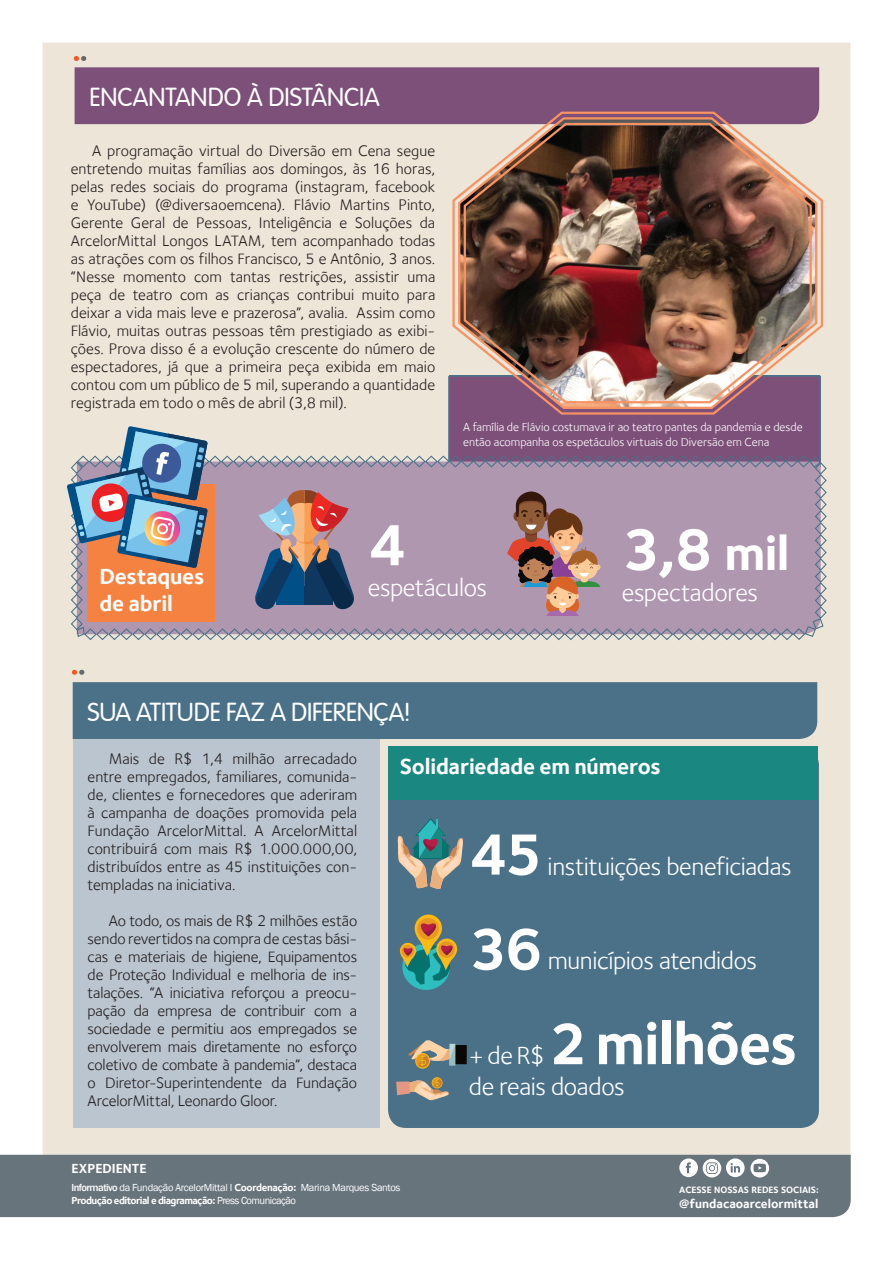
<style>
.page{position:relative;width:893px;height:1263px;background:#fff}
.page>*{position:absolute;margin:0;border:0;box-sizing:border-box;transform-origin:0 0}
.t1{font:700 60px "Foundry Sterling";letter-spacing:-.015em;color:#fff}
.t2{font:25.5px "Foundry Sterling";letter-spacing:-.015em;color:#fff}
.t3{font:300 25.5px "VAG Rounded";letter-spacing:-.005em;color:#fff}
.t4{font:700 22.5px/27.2px "Foundry Sterling";letter-spacing:-.01em;color:#fff}
.t5{font:15.75px/18px "Foundry Sterling";color:#231f20;text-align:justify}
.t6{font:700 13.5px "Foundry Sterling";color:#fff}
.t7{font:700 12.75px "Foundry Sterling";color:#fff}
.t8{font:12px/15px "Foundry Sterling";color:#fff}
.t9{font:10.5px "Franklin Gothic";letter-spacing:-.03em;color:#fff}
.t10{font:700 10.5px "Foundry Sterling";letter-spacing:-.05em;color:#fff}
.t11{font:700 9.45px "Foundry Sterling";color:#fff}
.s1{font-size:49.5px}
.s2{font-weight:500}
.s3{font-family:"Foundry Sterling";font-weight:700}
.s4{font-family:"Franklin Gothic";font-weight:400}
</style>
<div class="page">
<div style="left:43px;top:43px;width:807px;height:1112px;background:#ede6d8"></div>
<div style="left:0;top:1155px;width:851px;height:62px;background:#68747c"></div>
<div style="left:679px;top:1158px;width:19px;height:19px;background:#fff;border-radius:50%"></div>
<svg style="left:686px;top:1162px;width:5px;height:11px"></svg>
<svg style="left:726px;top:1158px;width:19px;height:19px"></svg>
<svg style="left:731px;top:1163px;width:9px;height:9px"></svg>
<div style="left:703px;top:1159px;width:18px;height:18px;background:#fff;border-radius:50%"></div>
<svg style="left:706px;top:1162px;width:12px;height:12px"></svg>
<svg style="left:750px;top:1159px;width:19px;height:18px"></svg>
<svg style="left:753px;top:1163px;width:13px;height:9px"></svg>
<div style="left:73px;top:682px;width:744px;height:57px;background:#4b7189"></div>
<svg style="left:72px;top:670px;width:12px;height:5px"></svg>
<div style="left:75px;top:67px;width:744px;height:57px;background:#7d5079"></div>
<svg style="left:74px;top:56px;width:12px;height:5px"></svg>
<svg style="left:450px;top:110px;width:375px;height:265px;background:#cfada8"></svg>
<svg style="left:457px;top:115px;width:361px;height:260px;background:#ba918e"></svg>
<img style="left:463px;top:121px;width:350px;height:254px">
<div style="left:388px;top:747px;width:431px;height:381px;background:#4b7189;border-radius:18px"></div>
<div style="left:73px;top:739px;width:307px;height:389px;background:#bbc5cf"></div>
<div style="left:402px;top:943px;width:48px;height:47px;background:#2ebec0;border-radius:50%"></div>
<svg style="left:400px;top:914px;width:58px;height:70px"></svg>
<svg style="left:397px;top:818px;width:66px;height:71px"></svg>
<svg style="left:415px;top:1053px;width:15px;height:16px"></svg>
<div style="left:452px;top:1045px;width:15px;height:19px;background:#0b0706"></div>
<svg style="left:408px;top:1040px;width:48px;height:27px"></svg>
<div style="left:432px;top:1078px;width:10px;height:9px;background:#eba01c;border-radius:50%"></div>
<svg style="left:396px;top:1079px;width:53px;height:22px"></svg>
<svg style="left:67px;top:375px;width:760px;height:266px;background:#af97a3"></svg>
<div style="left:388px;top:747px;width:429px;height:53px;background:#1a8880"></div>
<h2 class="t3" style="left:89px;top:82px;width:292px">ENCANTANDO À DISTÂNCIA</h2>
<p class="t5" style="left:71px;top:141px;width:366px;text-indent:21px">A programação virtual do Diversão em Cena segue entretendo muitas famílias aos domingos, às 16 horas, pelas redes sociais do programa (instagram, facebook e YouTube) (@diversaoemcena). Flávio Martins Pinto, Gerente Geral de Pessoas, Inteligência e Soluções da ArcelorMittal Longos LATAM, tem acompanhado todas as atrações com os filhos Francisco, 5 e Antônio, 3 anos. “Nesse momento com tantas restrições, assistir uma peça de teatro com as crianças contribui muito para deixar a vida mais leve e prazerosa”, avalia. Assim como Flávio, muitas outras pessoas têm prestigiado as exibi&shy;ções. Prova disso é a evolução crescente do número de espectadores, já que a primeira peça exibida em maio contou com um público de 5 mil, superando a quantidade registrada em todo o mês de abril (3,8 mil).</p>
<p class="t8" style="left:463px;top:419px;width:341px">A família de Flávio costumava ir ao teatro pantes da pandemia e desde então acompanha os espetáculos virtuais do Diversão em Cena</p>
<h3 class="t4" style="left:99px;top:563px;width:107px">Destaques de abril</h3>
<h1 class="t1" style="left:368px;top:509px;width:40px">4</h1>
<h2 class="t2" style="left:368px;top:573px;width:121px">espetáculos</h2>
<h2 class="t3" style="left:88px;top:697px;width:325px">SUA ATITUDE FAZ A DIFERENÇA!</h2>
<h1 class="t1" style="left:622px;top:514px;width:169px">3,8 <span class="s1">mil</span></h1>
<h2 class="t2" style="left:622px;top:577px;width:138px">espectadores</h2>
<p class="t5" style="left:88px;top:750px;width:271px;text-indent:21px">Mais de R$ 1,4 milhão arrecadado entre empregados, familiares, comunida&shy;de, clientes e fornecedores que aderiram à campanha de doações promovida pela Fundação ArcelorMittal. A ArcelorMittal contribuirá com mais R$ 1.000.000,00, distribuídos entre as 45 instituições con&shy;templadas na iniciativa.</p>
<p class="t5" style="left:88px;top:912px;width:271px;text-indent:21px">Ao todo, os mais de R$ 2 milhões estão sendo revertidos na compra de cestas bási&shy;cas e materiais de higiene, Equipamentos de Proteção Individual e melhoria de ins&shy;talações. “A iniciativa reforçou a preocu&shy;pação da empresa de contribuir com a sociedade e permitiu aos empregados se envolverem mais diretamente no esforço coletivo de combate à pandemia”, destaca o Diretor-Superintendente da Fundação ArcelorMittal, Leonardo Gloor.</p>
<h3 class="t4" style="left:400px;top:752px;width:262px">Solidariedade em números</h3>
<h3 class="t4" style="left:409px;top:763px;width:262px">Solidariedade em números</h3>
<h1 class="t1" style="left:469px;top:818px;width:76px">45</h1>
<h2 class="t2" style="left:548px;top:851px;width:246px">instituições beneficiadas</h2>
<h1 class="t1" style="left:469px;top:913px;width:76px">36</h1>
<h2 class="t2" style="left:548px;top:946px;width:211px">municípios atendidos</h2>
<h1 class="t1" style="left:549px;top:1008px;width:251px">2 milhões</h1>
<h2 class="t2" style="left:469px;top:1072px;width:157px">de reais doados</h2>
<h2 class="t2" style="left:469px;top:1041px;width:78px">+ de R$</h2>
<p class="t6" style="left:71px;top:1160px;width:77px">EXPEDIENTE</p>
<p class="t9" style="left:71px;top:1181px;width:330px"><span class="s2">Informativo</span> da Fundação ArcelorMittal I <span class="s3">Coordenação:</span> Marina Marques Santos</p>
<p class="t10" style="left:71px;top:1195px;width:226px">Produção editorial e diagramação: <span class="s4">Press Comunicação</span></p>
<p class="t11" style="left:679px;top:1184px;width:141px">ACESSE NOSSAS REDES SOCIAIS:</p>
<p class="t7" style="left:679px;top:1196px;width:140px">@fundacaoarcelormittal</p>
</div>
